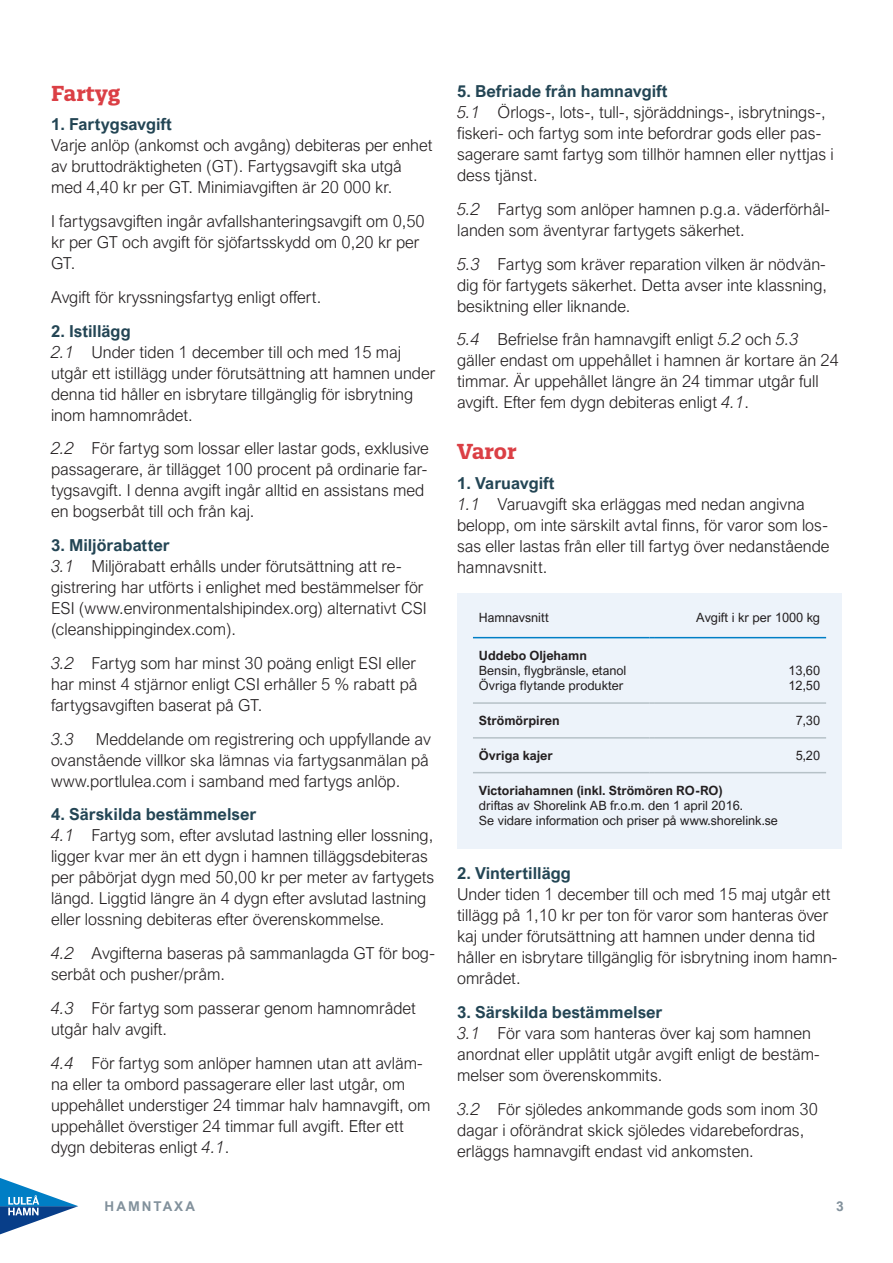
<style>
.page{position:relative;width:893px;height:1263px;background:#fff}
.page>*{position:absolute;margin:0;border:0;box-sizing:border-box;transform-origin:0 0}
.Rubrik{font:700 21px "Quatro Slab";color:#db3f45}
.Bröd{font:300 16.5px/21px "Arial Nova";color:#231f20}
.Mellanrubbe{font:700 16.5px "Arial Nova";color:#234554}
.Bröd-2{font:italic 300 16.5px "Arial Nova";color:#231f20}
.t1{font:700 13.5px "Arial Nova";letter-spacing:.15em;color:#82919c}
.t2{font:12.75px/15.3px "Arial Nova";color:#231f20}
.t3{font:700 12.75px "Arial Nova";color:#231f20}
.s1{font-style:italic}
.s2{font-weight:700}
</style>
<div class="page">
<div style="left:457px;top:593px;width:385px;height:256px;background:#edf3fa"></div>
<hr style="left:473px;top:702px;width:176px;height:2px;background:#b6c1c7">
<hr style="left:654px;top:702px;width:172px;height:2px;background:#b6c1c7">
<hr style="left:473px;top:737px;width:176px;height:2px;background:#b6c1c7">
<hr style="left:654px;top:737px;width:172px;height:2px;background:#b6c1c7">
<hr style="left:473px;top:772px;width:176px;height:1px;background:#b6c1c7">
<hr style="left:654px;top:772px;width:172px;height:1px;background:#b6c1c7">
<hr style="left:473px;top:637px;width:176px;height:1px;background:#007ec5">
<hr style="left:654px;top:637px;width:172px;height:1px;background:#007ec5">
<svg style="left:0;top:1178px;width:78px;height:56px"></svg>
<p class="Rubrik" style="left:51px;top:80px;width:71px">Fartyg</p>
<p class="Mellanrubbe" style="left:51px;top:115px;width:122px">1. Fartygsavgift</p>
<p class="Bröd" style="left:51px;top:135px;width:383px">Varje anlöp (ankomst och avgång) debiteras per enhet av bruttodräktigheten (GT). Fartygsavgift ska utgå med 4,40 kr per GT. Minimiavgiften är 20 000 kr.</p>
<p class="Bröd" style="left:51px;top:211px;width:375px">I fartygsavgiften ingår avfallshanteringsavgift om 0,50 kr per GT och avgift för sjöfartsskydd om 0,20 kr per<br>GT.</p>
<p class="Bröd" style="left:51px;top:286px;width:272px">Avgift för kryssningsfartyg enligt offert.</p>
<p class="Mellanrubbe" style="left:51px;top:321px;width:81px">2. Istillägg</p>
<p class="Bröd" style="left:51px;top:341px;width:386px"><span class="s1">2.1</span> Under tiden 1 december till och med 15 maj utgår ett istillägg under förutsättning att hamnen under denna tid håller en isbrytare tillgänglig för isbrytning inom hamnområdet.</p>
<p class="Bröd" style="left:51px;top:438px;width:379px"><span class="s1">2.2</span> För fartyg som lossar eller lastar gods, exklusive passagerare, är tillägget 100 procent på ordinarie far&shy;tygsavgift. I denna avgift ingår alltid en assistans med en bogserbåt till och från kaj.</p>
<p class="Mellanrubbe" style="left:51px;top:536px;width:120px">3. Miljörabatter</p>
<p class="Bröd" style="left:51px;top:556px;width:377px"><span class="s1">3.1</span> Miljörabatt erhålls under förutsättning att re&shy;gistrering har utförts i enlighet med bestämmelser för ESI (www.environmentalshipindex.org) alternativt CSI (cleanshippingindex.com).</p>
<p class="Bröd" style="left:51px;top:653px;width:368px;text-align:justify"><span class="s1">3.2</span> Fartyg som har minst 30 poäng enligt ESI eller har minst 4 stjärnor enligt CSI erhåller 5 % rabatt på fartygsavgiften baserat på GT.</p>
<p class="Bröd-2" style="left:51px;top:729px;width:24px">3.3</p>
<p class="Bröd" style="left:51px;top:728px;width:381px;text-align:justify;text-indent:45px">Meddelande om registrering och uppfyllande av ovanstående villkor ska lämnas via fartygsanmälan på www.portlulea.com i samband med fartygs anlöp.</p>
<p class="Mellanrubbe" style="left:51px;top:805px;width:207px">4. Särskilda bestämmelser</p>
<p class="Bröd" style="left:51px;top:825px;width:385px"><span class="s1">4.1</span> Fartyg som, efter avslutad lastning eller lossning, ligger kvar mer än ett dygn i hamnen tilläggsdebiteras per påbörjat dygn med 50,00 kr per meter av fartygets längd. Liggtid längre än 4 dygn efter avslutad lastning eller lossning debiteras efter överenskommelse.</p>
<p class="Bröd" style="left:51px;top:943px;width:385px"><span class="s1">4.2</span> Avgifterna baseras på sammanlagda GT för bog&shy;serbåt och pusher/pråm.</p>
<p class="Bröd" style="left:51px;top:998px;width:366px"><span class="s1">4.3</span> För fartyg som passerar genom hamnområdet utgår halv avgift.</p>
<p class="Bröd" style="left:51px;top:1052px;width:381px"><span class="s1">4.4</span> För fartyg som anlöper hamnen utan att avläm&shy;na eller ta ombord passagerare eller last utgår, om uppehållet understiger 24 timmar halv hamnavgift, om uppehållet överstiger 24 timmar full avgift. Efter ett dygn debiteras enligt <span class="s1">4.1</span>.</p>
<p class="t1" style="left:105px;top:1198px;width:92px">HAMNTAXA</p>
<p class="Mellanrubbe" style="left:457px;top:82px;width:212px">5. Befriade från hamnavgift</p>
<p class="Bröd" style="left:457px;top:102px;width:378px"><span class="s1">5.1</span> Örlogs-, lots-, tull-, sjöräddnings-, isbrytnings-, fiskeri- och fartyg som inte befordrar gods eller pas&shy;sagerare samt fartyg som tillhör hamnen eller nyttjas i dess tjänst.</p>
<p class="Bröd" style="left:457px;top:199px;width:374px"><span class="s1">5.2</span> Fartyg som anlöper hamnen p.g.a. väderförhål&shy;landen som äventyrar fartygets säkerhet.</p>
<p class="Bröd" style="left:457px;top:253px;width:371px;text-align:justify"><span class="s1">5.3</span> Fartyg som kräver reparation vilken är nödvän&shy;dig för fartygets säkerhet. Detta avser inte klassning, besiktning eller liknande.</p>
<p class="Bröd" style="left:457px;top:329px;width:383px"><span class="s1">5.4</span> Befrielse från hamnavgift enligt <span class="s1">5.2</span> och <span class="s1">5.3 </span>gäller endast om uppehållet i hamnen är kortare än 24 timmar. Är uppehållet längre än 24 timmar utgår full avgift. Efter fem dygn debiteras enligt <span class="s1">4.1</span>.</p>
<p class="Rubrik" style="left:457px;top:438px;width:61px">Varor</p>
<p class="Mellanrubbe" style="left:457px;top:473px;width:99px">1. Varuavgift</p>
<p class="Bröd" style="left:457px;top:493px;width:374px"><span class="s1">1.1</span> Varuavgift ska erläggas med nedan angivna belopp, om inte särskilt avtal finns, för varor som los&shy;sas eller lastas från eller till fartyg över nedanstående hamnavsnitt.</p>
<p class="t2" style="left:479px;top:610px;width:71px">Hamnavsnitt</p>
<p class="t2" style="left:696px;top:610px;width:125px">Avgift i kr per 1000 kg</p>
<p class="t3" style="left:479px;top:648px;width:110px">Uddebo Oljehamn</p>
<p class="t2" style="left:479px;top:663px;width:149px">Bensin, flygbränsle, etanol</p>
<p class="t2" style="left:479px;top:678px;width:146px">Övriga flytande produkter</p>
<p class="t2" style="left:788px;top:663px;width:33px">13,60</p>
<p class="t2" style="left:788px;top:678px;width:33px">12,50</p>
<p class="t3" style="left:479px;top:713px;width:82px">Strömörpiren</p>
<p class="t2" style="left:796px;top:713px;width:26px">7,30</p>
<p class="t3" style="left:479px;top:748px;width:75px">Övriga kajer</p>
<p class="t2" style="left:796px;top:748px;width:26px">5,20</p>
<p class="t2" style="left:479px;top:782px;width:266px"><span class="s2">Victoriahamnen (inkl. Strömören RO-RO) </span>driftas av Shorelink AB fr.o.m. den 1 april 2016.</p>
<p class="t2" style="left:479px;top:813px;width:300px">Se vidare information och priser på www.shorelink.se</p>
<p class="Mellanrubbe" style="left:457px;top:864px;width:115px">2. Vintertillägg</p>
<p class="Bröd" style="left:457px;top:884px;width:382px">Under tiden 1 december till och med 15 maj utgår ett tillägg på 1,10 kr per ton för varor som hanteras över kaj under förutsättning att hamnen under denna tid håller en isbrytare tillgänglig för isbrytning inom hamn&shy;området.</p>
<p class="Mellanrubbe" style="left:457px;top:1002px;width:207px">3. Särskilda bestämmelser</p>
<p class="Bröd" style="left:457px;top:1022px;width:364px"><span class="s1">3.1</span> För vara som hanteras över kaj som hamnen anordnat eller upplåtit utgår avgift enligt de bestäm&shy;melser som överenskommits.</p>
<p class="Bröd" style="left:457px;top:1098px;width:362px"><span class="s1">3.2</span> För sjöledes ankommande gods som inom 30 dagar i oförändrat skick sjöledes vidarebefordras, erläggs hamnavgift endast vid ankomsten.</p>
<p class="t1" style="left:836px;top:1198px;width:9px">3</p>
</div>
